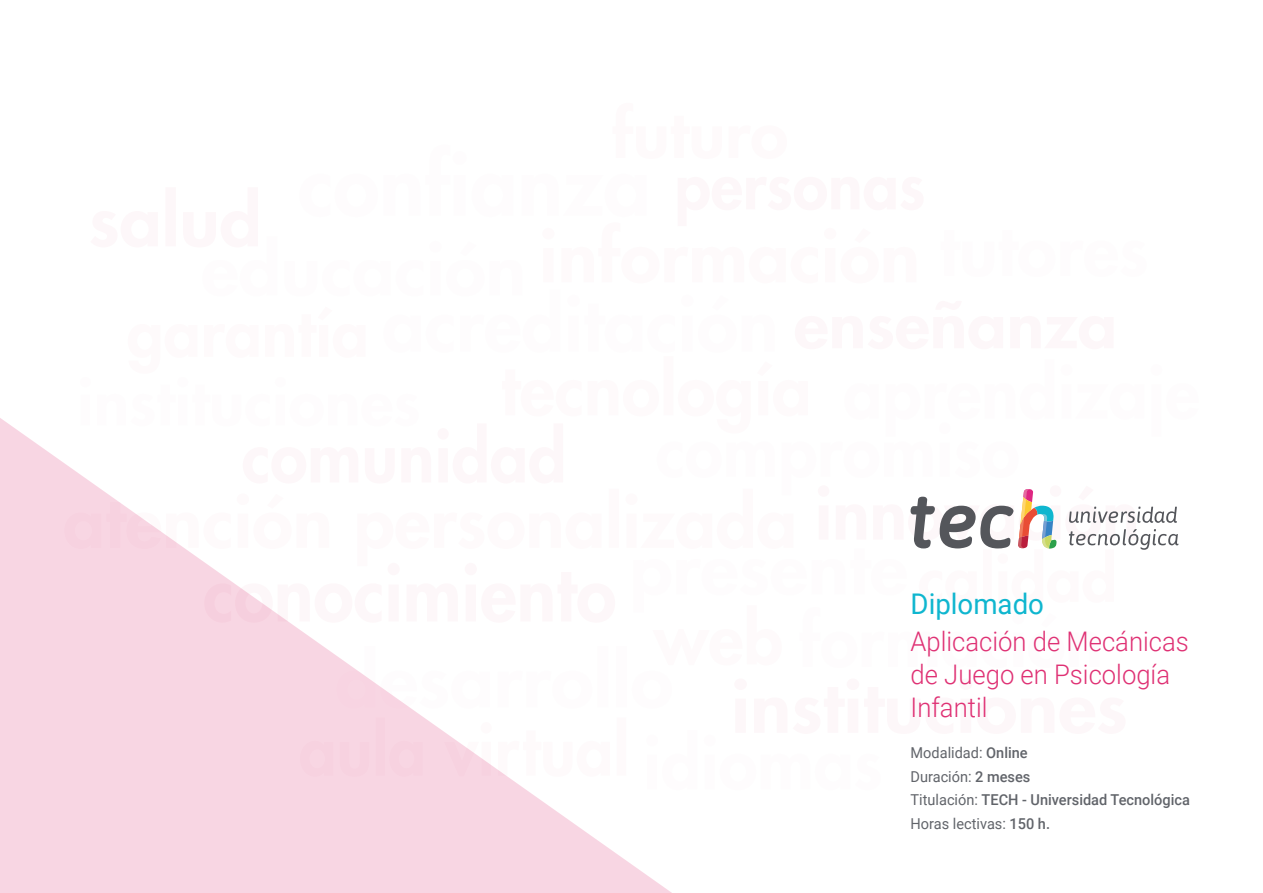
<style>
.page{position:relative;width:1263px;height:893px;background:#fff}
.page>*{position:absolute;margin:0;border:0;box-sizing:border-box;transform-origin:0 0}
.t1{font:28.5px "Roboto";color:#0fb6cf}
.t2{font:300 27px/33px "Roboto";color:#df3174;scale:.95 1}
.t3{font:15px/23.7px "Roboto";color:#61646a}
.s1{font-weight:500}
</style>
<div class="page">
<svg style="left:0;top:418px;width:672px;height:475px;background:#f8d9e5"></svg>
<svg style="left:64px;top:418px;width:1115px;height:372px"></svg>
<h1 class="t1" style="left:910px;top:584px;width:135px">Diplomado</h1>
<h2 class="t2" style="left:910px;top:624px;width:294px">Aplicación de Mecánicas de Juego en Psicología<br>Infantil</h2>
<p class="t3" style="left:910px;top:740px;width:281px">Modalidad: <span class="s1">Online<br></span>Duración: <span class="s1">2 meses<br></span>Titulación: <span class="s1">TECH - Universidad Tecnológica<br></span>Horas lectivas: <span class="s1">150 h.</span></p>
</div>
